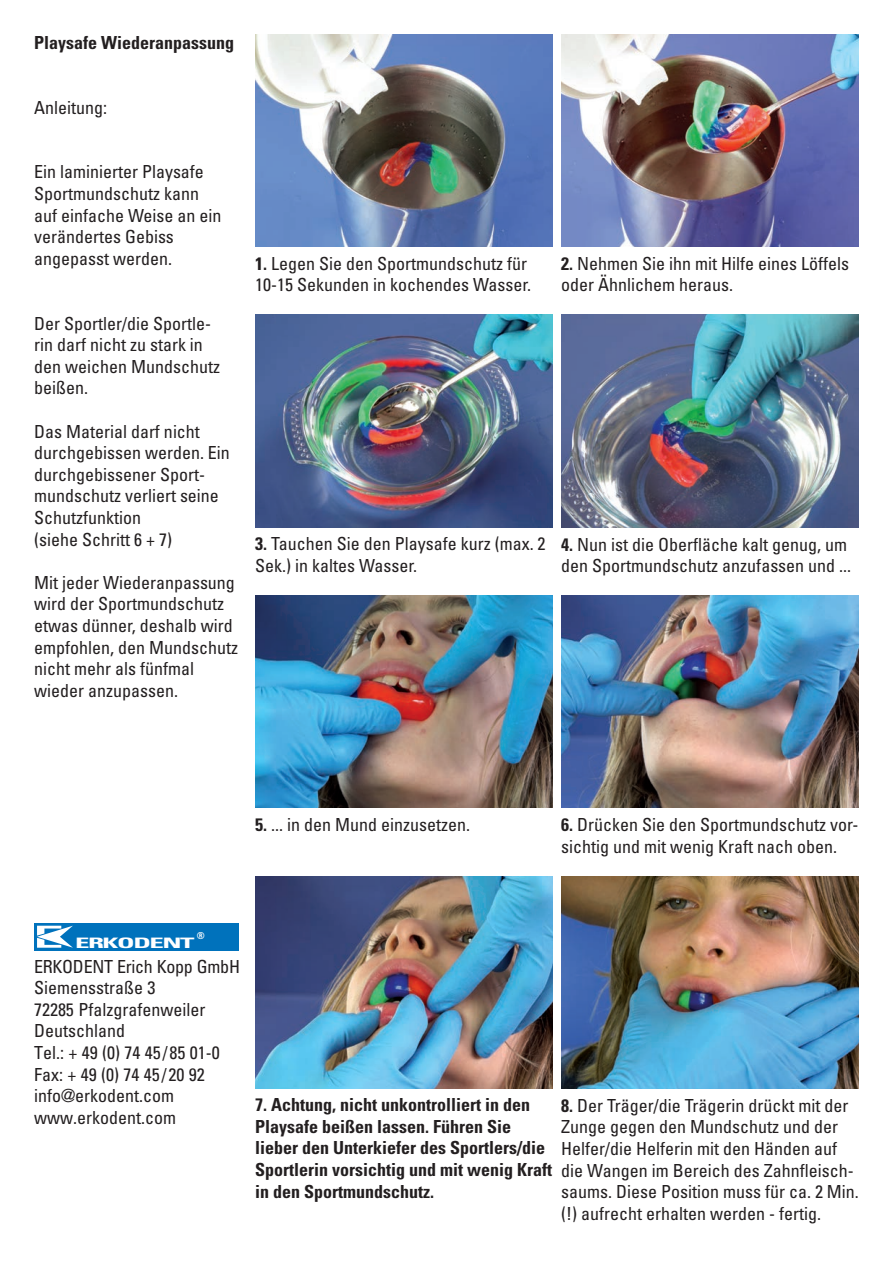
<style>
.page{position:relative;width:893px;height:1263px;background:#fff}
.page>*{position:absolute;margin:0;border:0;box-sizing:border-box;transform-origin:0 0}
.t1{font:condensed 18px/21.6px "Univers";color:#231f20}
.t2{font:700 condensed 18px/21.6px "Univers";color:#231f20}
.t3{font:700 condensed 14.4px "Univers";letter-spacing:-.05em;color:#fff;scale:2 1}
.t4{font:700 condensed 9.6px "Univers";color:#fff}
.s1{font-weight:700}
</style>
<div class="page">
<img style="left:255px;top:34px;width:298px;height:213px">
<img style="left:255px;top:315px;width:298px;height:212px">
<img style="left:255px;top:595px;width:298px;height:213px">
<img style="left:255px;top:876px;width:298px;height:213px">
<img style="left:561px;top:34px;width:298px;height:213px">
<img style="left:561px;top:315px;width:298px;height:212px">
<img style="left:561px;top:595px;width:298px;height:213px">
<img style="left:561px;top:876px;width:298px;height:213px">
<div style="left:34px;top:923px;width:204px;height:27px;background:#0072bc"></div>
<svg style="left:37px;top:926px;width:36px;height:22px"></svg>
<p class="t2" style="left:34px;top:31px;width:201px">Playsafe Wiederanpassung</p>
<p class="t1" style="left:34px;top:96px;width:74px">Anleitung:</p>
<p class="t1" style="left:34px;top:161px;width:189px">Ein laminierter Playsafe<br>Sportmundschutz kann auf einfache Weise an ein verändertes Gebiss angepasst werden.</p>
<p class="t1" style="left:34px;top:312px;width:187px">Der Sportler/die Sportle&shy;rin darf nicht zu stark in den weichen Mundschutz beißen.</p>
<p class="t1" style="left:34px;top:420px;width:197px">Das Material darf nicht durchgebissen werden. Ein durchgebissener Sport&shy;mundschutz verliert seine<br>Schutzfunktion<br>(siehe Schritt 6 + 7)</p>
<p class="t1" style="left:34px;top:571px;width:205px">Mit jeder Wiederanpassung wird der Sportmundschutz etwas dünner, deshalb wird empfohlen, den Mundschutz nicht mehr als fünfmal wieder anzupassen.</p>
<p class="t1" style="left:255px;top:252px;width:278px"><span class="s1">1.</span> Legen Sie den Sportmundschutz für<br>10-15 Sekunden in kochendes Wasser.</p>
<p class="t1" style="left:561px;top:252px;width:289px"><span class="s1">2.</span> Nehmen Sie ihn mit Hilfe eines Löffels oder Ähnlichem heraus.</p>
<p class="t1" style="left:255px;top:533px;width:292px"><span class="s1">3.</span> Tauchen Sie den Playsafe kurz (max. 2<br>Sek.) in kaltes Wasser.</p>
<p class="t1" style="left:561px;top:533px;width:291px"><span class="s1">4.</span> Nun ist die Oberfläche kalt genug, um den Sportmundschutz anzufassen und ...</p>
<p class="t1" style="left:255px;top:813px;width:216px"><span class="s1">5.</span> ... in den Mund einzusetzen.</p>
<p class="t1" style="left:561px;top:813px;width:299px"><span class="s1">6.</span> Drücken Sie den Sportmundschutz vor&shy;sichtig und mit wenig Kraft nach oben.</p>
<p class="t4" style="left:197px;top:930px;width:9px">®</p>
<p class="t3" style="left:75px;top:934px;width:61px">ERKODENT</p>
<p class="t1" style="left:34px;top:955px;width:207px">ERKODENT Erich Kopp GmbH<br>Siemensstraße 3<br>72285 Pfalzgrafenweiler<br>Deutschland<br>Tel.: + 49 (0) 74 45/85 01-0<br>Fax: + 49 (0) 74 45/20 92 info@erkodent.com www.erkodent.com</p>
<p class="t2" style="left:255px;top:1093px;width:298px">7. Achtung, nicht unkontrolliert in den Playsafe beißen lassen. Führen Sie lieber den Unterkiefer des Sportlers/die Sportlerin vorsichtig und mit wenig Kraft in den Sportmundschutz.</p>
<p class="t1" style="left:561px;top:1094px;width:299px"><span class="s1">8.</span> Der Träger/die Trägerin drückt mit der Zunge gegen den Mundschutz und der Helfer/die Helferin mit den Händen auf die Wangen im Bereich des Zahnfleisch&shy;saums. Diese Position muss für ca. 2 Min. (!) aufrecht erhalten werden - fertig.</p>
</div>
